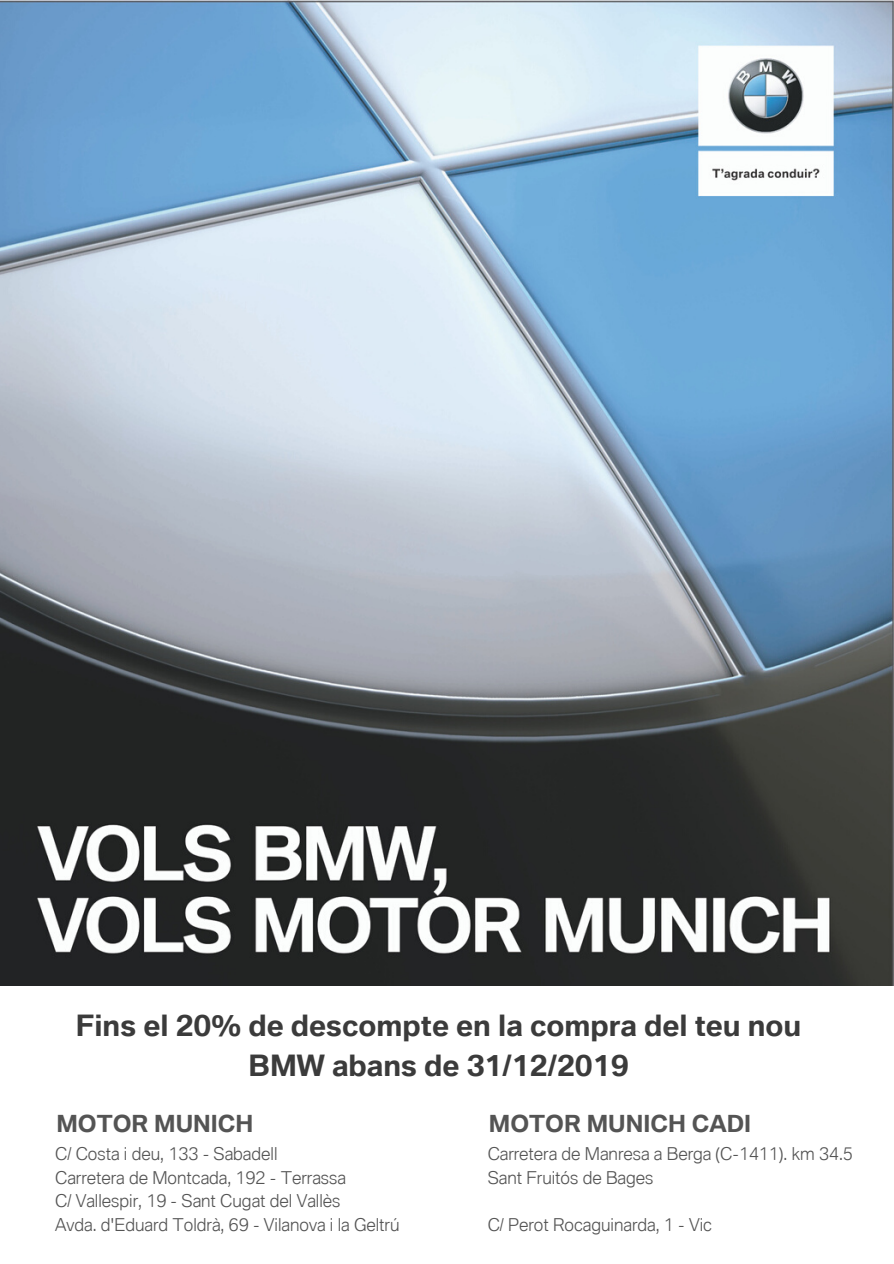
<style>
.page{position:relative;width:894px;height:1264px;background:#fff}
.page>*{position:absolute;margin:0;border:0;box-sizing:border-box;transform-origin:0 0}
.t1{font:700 28.5px/39.3px "BMW Type Global Pro";color:#3b3b3b;text-align:center}
.t2{font:700 22.8px "BMW Type Global Pro";color:#545454}
.t3{font:300 17.1px/23.5px "BMW Type Global Pro";color:#545454}
</style>
<div class="page">
<img style="left:0;top:0;width:893px;height:985px">
<h1 class="t1" style="left:76px;top:1005px;width:726px">Fins el 20% de descompte en la compra del teu nou<br>BMW abans de 31/12/2019</h1>
<h2 class="t2" style="left:56px;top:1109px;width:198px">MOTOR MUNICH</h2>
<p class="t3" style="left:55px;top:1141px;width:346px">C/ Costa i deu, 133 - Sabadell<br>Carretera de Montcada, 192 - Terrassa<br>C/ Vallespir, 19 - Sant Cugat del Vallès<br>Avda. d'Eduard Toldrà, 69 - Vilanova i la Geltrú</p>
<h2 class="t2" style="left:488px;top:1109px;width:264px">MOTOR MUNICH CADI</h2>
<p class="t3" style="left:487px;top:1141px;width:366px">Carretera de Manresa a Berga (C-1411). km 34.5<br>Sant Fruitós de Bages</p>
<p class="t3" style="left:487px;top:1212px;width:226px">C/ Perot Rocaguinarda, 1 - Vic</p>
</div>
